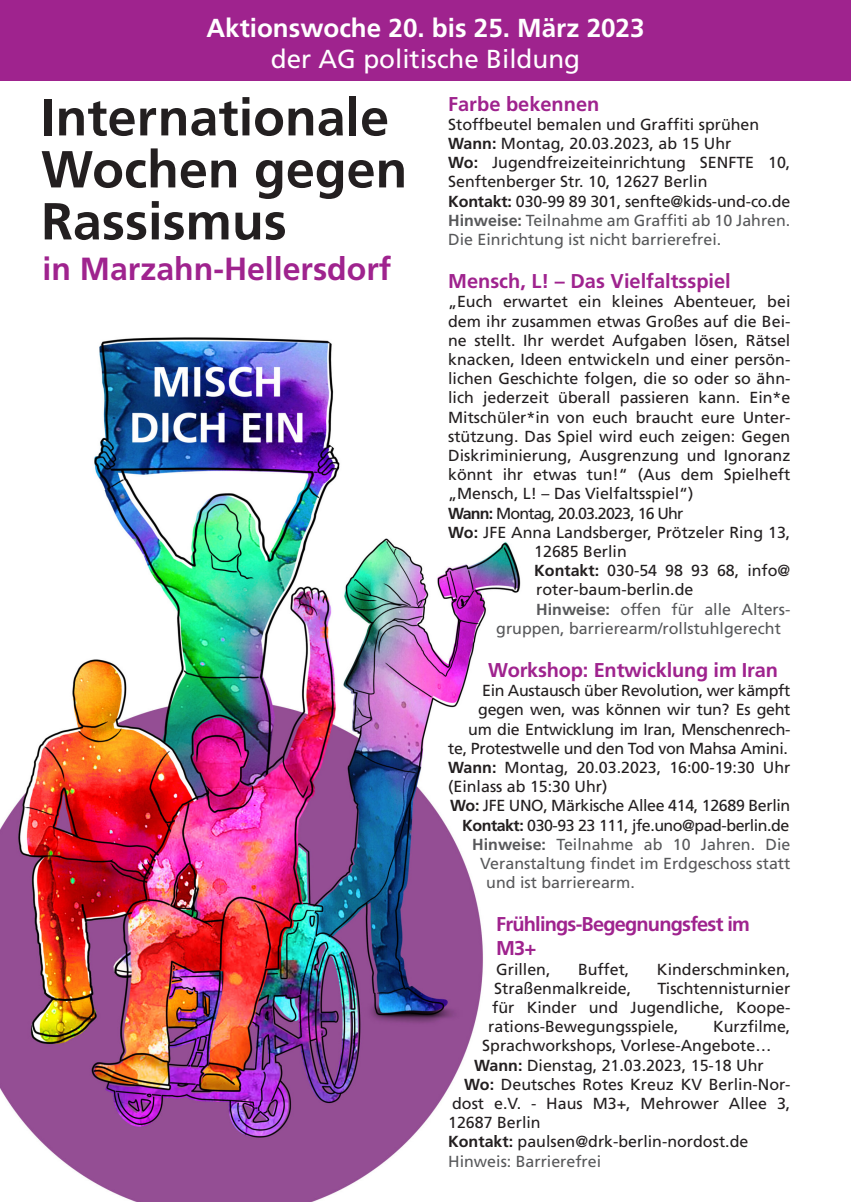
<style>
.page{position:relative;width:851px;height:1202px;background:#fff}
.page>*{position:absolute;margin:0;border:0;box-sizing:border-box;transform-origin:0 0}
.t1{font:700 52px/52px "Frutiger";color:#231f20}
.t2{font:700 32px "Frutiger";color:#9f238e}
.t3{font:700 26px "Frutiger";color:#fff}
.t4{font:26px "Frutiger";color:#fff}
.t5{font:700 20px "Frutiger";letter-spacing:-.01em;color:#9f238e}
.t6{font:700 20px/24px "Frutiger";letter-spacing:-.04em;color:#9f238e}
.t7{font:16px/19.2px "Frutiger";color:#231f20}
.t8{font:16px "Frutiger";letter-spacing:-.02em;color:#231f20}
.t9{font:16px "Frutiger";color:#57585a}
.t10{font:16px "Frutiger";letter-spacing:-.03em;color:#231f20}
.t11{font:16px "Frutiger";letter-spacing:-.05em;color:#231f20}
.s1{font-weight:700}
.s2{font-weight:700;color:#57585a}
.s3{color:#57585a}
</style>
<div class="page">
<div style="left:0;top:0;width:850px;height:81px;background:#9f238e"></div>
<img style="left:0;top:337px;width:521px;height:865px">
<h3 class="t3" style="left:206px;top:13px;width:439px">Aktionswoche 20. bis 25. März 2023</h3>
<h3 class="t4" style="left:271px;top:44px;width:311px">der AG politische Bildung</h3>
<p class="t5" style="left:448px;top:92px;width:153px">Farbe bekennen</p>
<p class="t7" style="left:448px;top:114px;width:343px">Stoffbeutel bemalen und Graffiti sprühen <span class="s1">Wann:</span> Montag, 20.03.2023, ab 15 Uhr<br><span class="s1">Wo:</span> Jugendfreizeiteinrichtung SENFTE 10, Senftenberger Str. 10, 12627 Berlin<br><span class="s1">Kontakt:</span> 030-99 89 301, senfte@kids-und-co.de <span class="s2">Hinweise:</span> <span class="s3">Teilnahme am Graffiti ab 10 Jahren.<br>Die Einrichtung ist nicht barrierefrei.</span></p>
<p class="t5" style="left:448px;top:269px;width:284px">Mensch, L! – Das Vielfaltsspiel</p>
<p class="t7" style="left:448px;top:292px;width:344px">„Euch erwartet ein kleines Abenteuer, bei</p>
<p class="t7" style="left:448px;top:311px;width:344px">dem ihr zusammen etwas Großes auf die Bei-</p>
<p class="t7" style="left:448px;top:330px;width:343px">ne stellt. Ihr werdet Aufgaben lösen, Rätsel</p>
<p class="t7" style="left:448px;top:350px;width:343px">knacken, Ideen entwickeln und einer persön-</p>
<p class="t7" style="left:448px;top:369px;width:344px">lichen Geschichte folgen, die so oder so ähn-</p>
<p class="t7" style="left:448px;top:388px;width:344px">lich jederzeit überall passieren kann. Ein*e</p>
<p class="t7" style="left:448px;top:407px;width:344px">Mitschüler*in von euch braucht eure Unter-</p>
<p class="t7" style="left:448px;top:426px;width:343px">stützung. Das Spiel wird euch zeigen: Gegen</p>
<p class="t7" style="left:448px;top:446px;width:343px">Diskriminierung, Ausgrenzung und Ignoranz</p>
<p class="t7" style="left:448px;top:465px;width:344px">könnt ihr etwas tun!“ (Aus dem Spielheft</p>
<p class="t7" style="left:448px;top:484px;width:247px">„Mensch, L! – Das Vielfaltsspiel“)</p>
<p class="t11" style="left:448px;top:504px;width:237px"><span class="s1">Wann:</span> Montag, 20.03.2023, 16 Uhr</p>
<p class="t7" style="left:448px;top:522px;width:344px"><span class="s1">Wo:</span> JFE Anna Landsberger, Prötzeler Ring 13,</p>
<p class="t7" style="left:534px;top:542px;width:94px">12685 Berlin</p>
<p class="t7" style="left:534px;top:561px;width:257px"><span class="s1">Kontakt:</span> 030-54 98 93 68, info@</p>
<p class="t7" style="left:536px;top:580px;width:159px">roter-baum-berlin.de</p>
<p class="t9" style="left:536px;top:600px;width:255px"><span class="s1">Hinweise:</span> offen für alle Alters-</p>
<p class="t9" style="left:496px;top:619px;width:286px">gruppen, barrierearm/rollstuhlgerecht</p>
<p class="t5" style="left:488px;top:658px;width:291px">Workshop: Entwicklung im Iran</p>
<p class="t8" style="left:482px;top:681px;width:310px">Ein Austausch über Revolution, wer kämpft</p>
<p class="t8" style="left:478px;top:700px;width:314px">gegen wen, was können wir tun? Es geht</p>
<p class="t8" style="left:468px;top:720px;width:324px">um die Entwicklung im Iran, Menschenrech-</p>
<p class="t8" style="left:448px;top:739px;width:341px">te, Protestwelle und den Tod von Mahsa Amini.</p>
<p class="t7" style="left:448px;top:758px;width:344px"><span class="s1">Wann:</span> Montag, 20.03.2023, 16:00-19:30 Uhr</p>
<p class="t7" style="left:448px;top:777px;width:161px">(Einlass ab 15:30 Uhr)</p>
<p class="t8" style="left:450px;top:796px;width:341px"><span class="s1">Wo:</span> JFE UNO, Märkische Allee 414, 12689 Berlin</p>
<p class="t10" style="left:462px;top:816px;width:328px"><span class="s1">Kontakt:</span> 030-93 23 111, jfe.uno@pad-berlin.de</p>
<p class="t9" style="left:472px;top:835px;width:319px"><span class="s1">Hinweise:</span> Teilnahme ab 10 Jahren. Die</p>
<p class="t9" style="left:480px;top:854px;width:311px">Veranstaltung findet im Erdgeschoss statt</p>
<p class="t9" style="left:486px;top:873px;width:150px">und ist barrierearm.</p>
<p class="t6" style="left:496px;top:912px;width:255px">Frühlings-Begegnungsfest im<br>M3+</p>
<p class="t7" style="left:496px;top:959px;width:56px">Grillen,</p>
<p class="t7" style="left:578px;top:959px;width:53px">Buffet,</p>
<p class="t7" style="left:657px;top:959px;width:135px">Kinderschminken,</p>
<p class="t7" style="left:494px;top:978px;width:138px">Straßenmalkreide,</p>
<h1 class="t1" style="left:41px;top:91px;width:367px">Internationale<br>Wochen gegen<br>Rassismus</h1>
<h2 class="t2" style="left:43px;top:250px;width:350px">in Marzahn-Hellersdorf</h2>
<p class="t7" style="left:488px;top:978px;width:303px;text-align:justify;text-indent:169px">Tischtennisturnier für Kinder und Jugendliche, Koope&shy;rations-Bewegungsspiele,</p>
<p class="t7" style="left:713px;top:1017px;width:79px">Kurzfilme,</p>
<p class="t7" style="left:482px;top:1036px;width:291px">Sprachworkshops, Vorlese-Angebote…</p>
<p class="t7" style="left:474px;top:1055px;width:291px"><span class="s1">Wann:</span> Dienstag, 21.03.2023, 15-18 Uhr</p>
<p class="t7" style="left:464px;top:1074px;width:327px"><span class="s1">Wo:</span> Deutsches Rotes Kreuz KV Berlin-Nor-</p>
<p class="t7" style="left:452px;top:1094px;width:339px">dost e.V. - Haus M3+, Mehrower Allee 3,</p>
<p class="t7" style="left:448px;top:1113px;width:94px">12687 Berlin</p>
<p class="t7" style="left:448px;top:1132px;width:301px"><span class="s1">Kontakt:</span> paulsen@drk-berlin-nordost.de</p>
<p class="t9" style="left:448px;top:1152px;width:154px">Hinweis: Barrierefrei</p>
</div>
